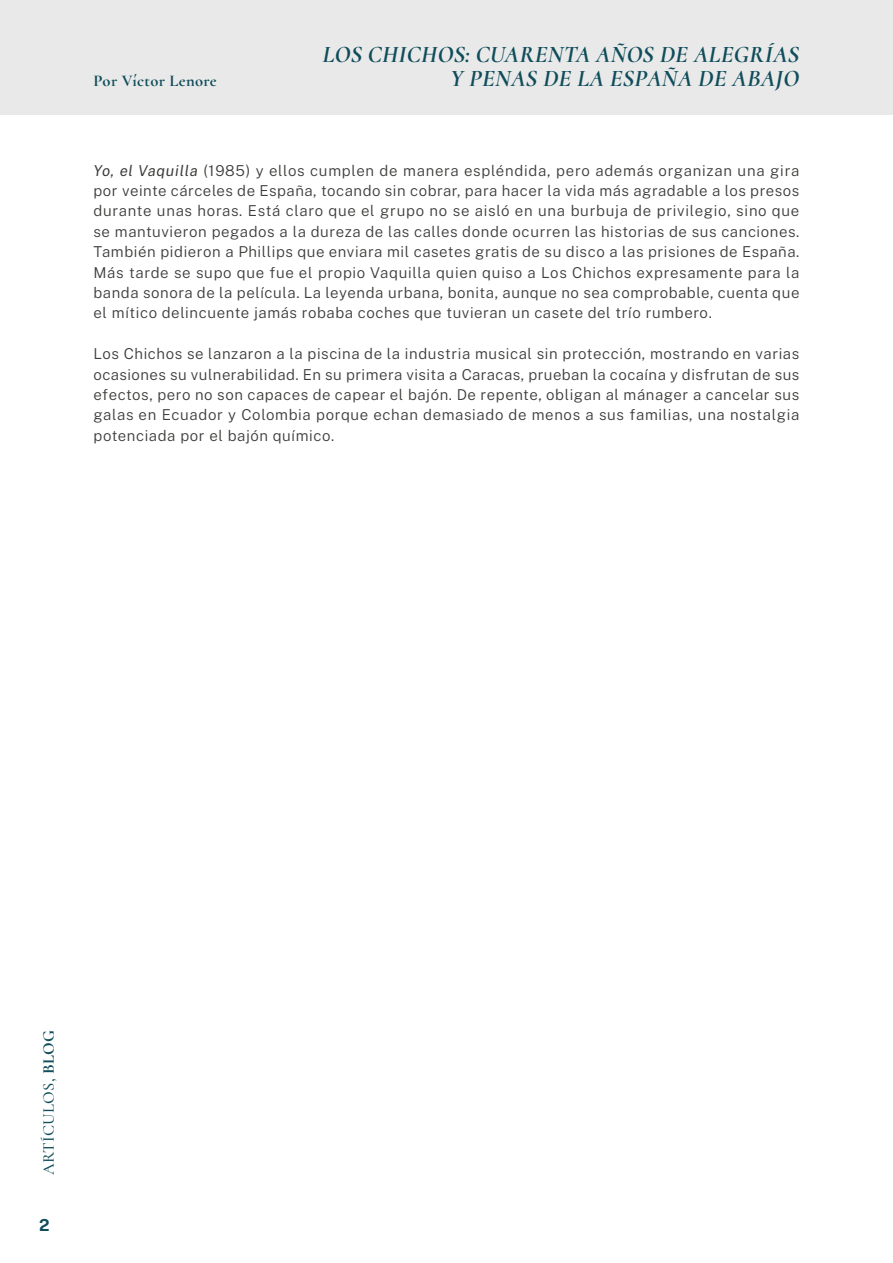
<style>
.page{position:relative;width:893px;height:1263px;background:#fff}
.page>*{position:absolute;margin:0;border:0;box-sizing:border-box;transform-origin:0 0}
.t1{font:italic 700 24px "Cormorant";letter-spacing:.01em;color:#0f4d5a}
.t2{font:700 16.5px "Cormorant";letter-spacing:.02em;color:#0f4d5a}
.t3{font:500 16.5px "Cormorant";letter-spacing:.02em;color:#0f4d5a}
.t4{font:700 16.5px "Public Sans";color:#0f4d5a}
.t5{font:300 15px/20.4px "Public Sans";letter-spacing:.04em;color:#3c3c3b;text-align:justify}
.s1{font-weight:400;font-style:italic}
.s2{font-weight:700}
</style>
<div class="page">
<div style="left:0;top:0;width:893px;height:114px;background:#e9e9e9"></div>
<h1 class="t1" style="left:322px;top:35px;width:478px">LOS CHICHOS: CUARENTA AÑOS DE ALEGRÍAS</h1>
<p class="t2" style="left:94px;top:71px;width:125px">Por Víctor Lenore</p>
<h1 class="t1" style="left:450px;top:59px;width:350px">Y PENAS DE LA ESPAÑA DE ABAJO</h1>
<p class="t5" style="left:94px;top:159px;width:707px"><span class="s1">Yo, el Vaquilla</span> (1985) y ellos cumplen de manera espléndida, pero además organizan una gira por veinte cárceles de España, tocando sin cobrar, para hacer la vida más agradable a los presos durante unas horas. Está claro que el grupo no se aisló en una burbuja de privilegio, sino que se mantuvieron pegados a la dureza de las calles donde ocurren las historias de sus canciones.<br>También pidieron a Phillips que enviara mil casetes gratis de su disco a las prisiones de España.<br>Más tarde se supo que fue el propio Vaquilla quien quiso a Los Chichos expresamente para la banda sonora de la película. La leyenda urbana, bonita, aunque no sea comprobable, cuenta que el mítico delincuente jamás robaba coches que tuvieran un casete del trío rumbero.</p>
<p class="t5" style="left:94px;top:343px;width:707px">Los Chichos se lanzaron a la piscina de la industria musical sin protección, mostrando en varias ocasiones su vulnerabilidad. En su primera visita a Caracas, prueban la cocaína y disfrutan de sus efectos, pero no son capaces de capear el bajón. De repente, obligan al mánager a cancelar sus galas en Ecuador y Colombia porque echan demasiado de menos a sus familias, una nostalgia potenciada por el bajón químico.</p>
<p class="t3" style="left:39px;top:1175px;width:147px;rotate:-90deg">ARTÍCULOS, <span class="s2">BLOG</span></p>
<p class="t4" style="left:39px;top:1213px;width:12px">2</p>
</div>
